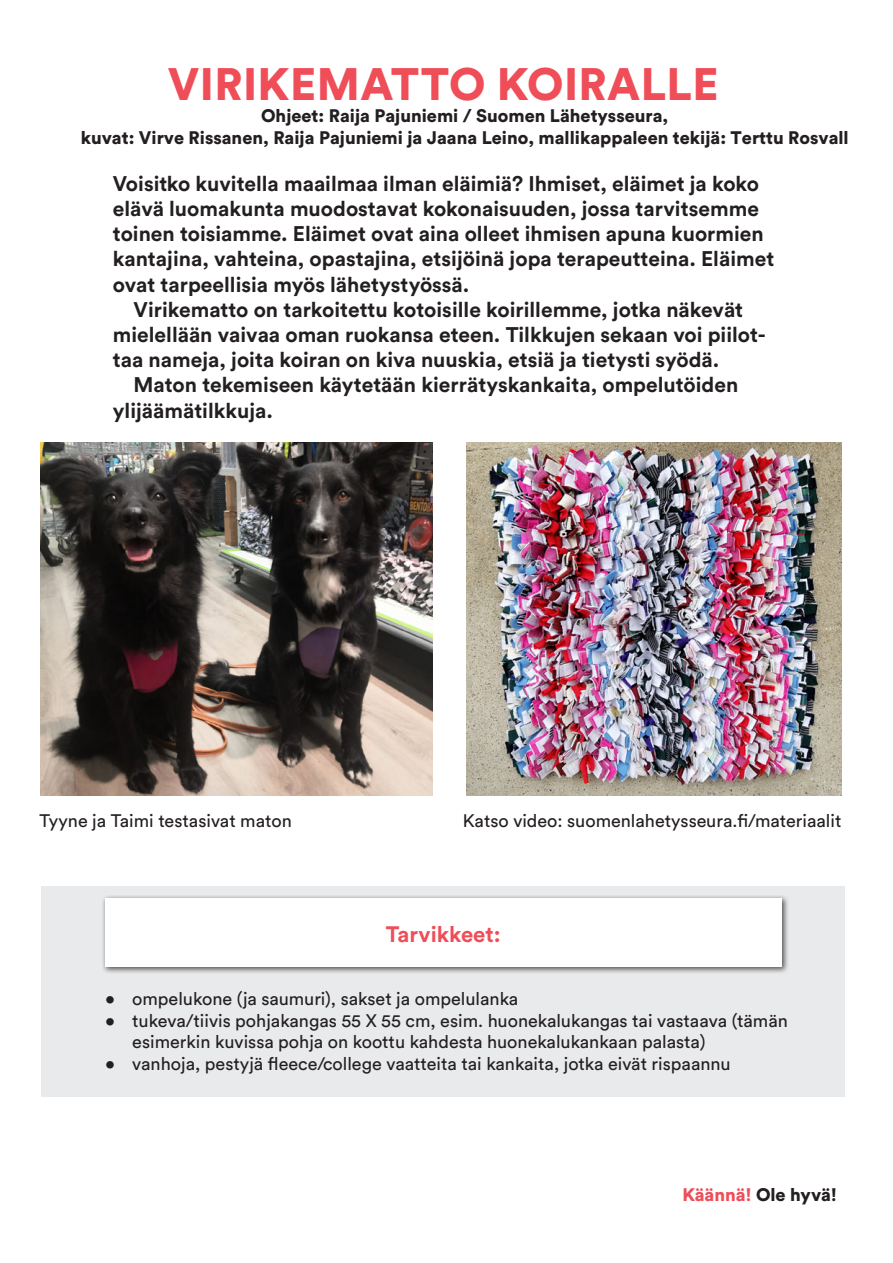
<style>
.page{position:relative;width:893px;height:1263px;background:#fff}
.page>*{position:absolute;margin:0;border:0;box-sizing:border-box;transform-origin:0 0}
.t1{font:900 45px "Circular Std";letter-spacing:.01em;color:#ef4d58}
.Otsikko{font:700 22.2px "Circular Std";color:#ef4d58}
.t2{font:700 21px/25.2px "Circular Std";color:#231f20}
.t3{font:18px/21.6px "Circular Std";color:#231f20}
.t4{font:900 18px/21.6px "Circular Std";color:#231f20;text-align:center}
.s1{color:#ef4d58}
</style>
<div class="page">
<div style="left:41px;top:886px;width:804px;height:211px;background:#e9eaeb"></div>
<div style="left:101px;top:895px;width:688px;height:79px;background:#231f20;opacity:.75"></div>
<div style="left:105px;top:898px;width:676px;height:69px;background:#fff"></div>
<img style="left:40px;top:442px;width:393px;height:353px">
<img style="left:466px;top:442px;width:375px;height:353px">
<p class="t1" style="left:168px;top:54px;width:552px">VIRIKEMATTO KOIRALLE</p>
<p class="t4" style="left:81px;top:105px;width:770px">Ohjeet: Raija Pajuniemi / Suomen Lähetysseura,<br>kuvat: Virve Rissanen, Raija Pajuniemi ja Jaana Leino, mallikappaleen tekijä: Terttu Rosvall</p>
<p class="t2" style="left:113px;top:170px;width:663px">Voisitko kuvitella maailmaa ilman eläimiä? Ihmiset, eläimet ja koko elävä luomakunta muodostavat kokonaisuuden, jossa tarvitsemme toinen toisiamme. Eläimet ovat aina olleet ihmisen apuna kuormien kantajina, vahteina, opastajina, etsijöinä jopa terapeutteina. Eläimet ovat tarpeellisia myös lähetystyössä.</p>
<p class="t2" style="left:113px;top:296px;width:654px;text-indent:21px">Virikematto on tarkoitettu kotoisille koirillemme, jotka näkevät mielellään vaivaa oman ruokansa eteen. Tilkkujen sekaan voi piilot&shy;taa nameja, joita koiran on kiva nuuskia, etsiä ja tietysti syödä.</p>
<p class="t2" style="left:113px;top:372px;width:627px;text-indent:21px">Maton tekemiseen käytetään kierrätyskankaita, ompelutöiden ylijäämätilkkuja.</p>
<p class="t3" style="left:40px;top:809px;width:254px">Tyyne ja Taimi testasivat maton</p>
<p class="t3" style="left:463px;top:809px;width:380px">Katso video: suomenlahetysseura.fi/materiaalit</p>
<p class="Otsikko" style="left:386px;top:919px;width:117px">Tarvikkeet:</p>
<p class="t3" style="left:105px;top:988px;width:415px">• ompelukone (ja saumuri), sakset ja ompelulanka</p>
<p class="t3" style="left:132px;top:1009px;width:657px;text-indent:-27px">• tukeva/tiivis pohjakangas 55 X 55 cm, esim. huonekalukangas tai vastaava (tämän esimerkin kuvissa pohja on koottu kahdesta huonekalukankaan palasta)</p>
<p class="t3" style="left:105px;top:1052px;width:627px">• vanhoja, pestyjä fleece/college vaatteita tai kankaita, jotka eivät rispaannu</p>
<p class="t4" style="left:682px;top:1183px;width:156px"><span class="s1">Käännä!</span> Ole hyvä!</p>
</div>
